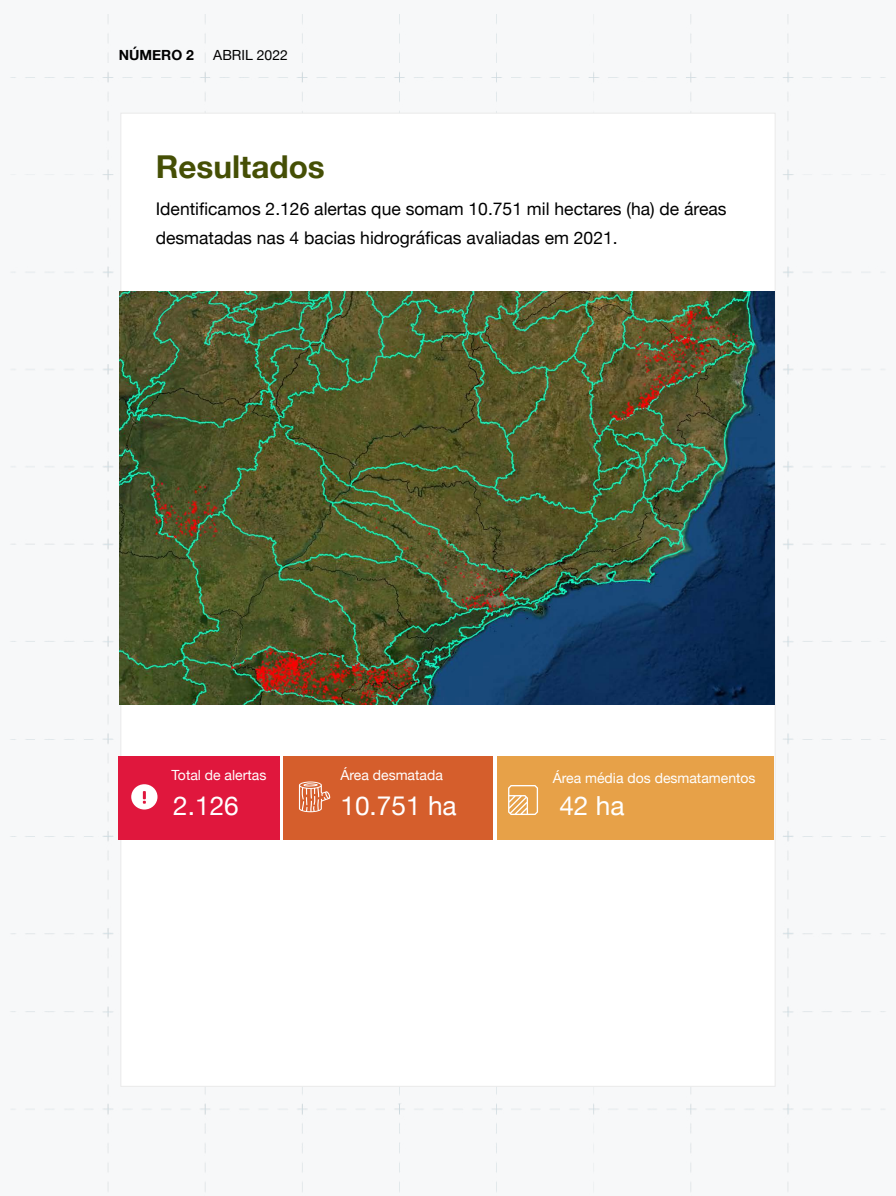
<style>
.page{position:relative;width:896px;height:1196px;background:#fff}
.page>*{position:absolute;margin:0;border:0;box-sizing:border-box;transform-origin:0 0}
.t1{font:700 31.5px "Helvetica Neue";color:#454f05}
.t2{font:26.25px "Helvetica Neue";color:#fff}
.t3{font:17.5px/29.8px "Helvetica Neue";color:#000}
.t4{font:14px "Helvetica Neue";color:#fff}
.t5{font:14px "Helvetica Neue";color:#000}
.t6{font:700 14px "Helvetica Neue";color:#000}
</style>
<div class="page">
<img style="left:10px;top:14px;width:876px;height:1179px">
<div style="left:121px;top:113px;width:654px;height:973px;background:#fff;border:1px solid #eaeaea"></div>
<div style="left:119px;top:755px;width:161px;height:84px;background:#e0173d"></div>
<div style="left:284px;top:755px;width:210px;height:84px;background:#d55e2c"></div>
<div style="left:497px;top:755px;width:277px;height:84px;background:#e7a148"></div>
<svg style="left:299px;top:781px;width:31px;height:31px"></svg>
<svg style="left:131px;top:784px;width:26px;height:25px"></svg>
<img style="left:120px;top:291px;width:654px;height:413px">
<svg style="left:508px;top:785px;width:30px;height:30px"></svg>
<p class="t6" style="left:119px;top:44px;width:77px">NÚMERO 2</p>
<p class="t5" style="left:213px;top:45px;width:76px">ABRIL 2022</p>
<h1 class="t1" style="left:156px;top:142px;width:171px">Resultados</h1>
<p class="t3" style="left:156px;top:194px;width:572px">Identificamos 2.126 alertas que somam 10.751 mil hectares (ha) de áreas desmatadas nas 4 bacias hidrográficas avaliadas em 2021.</p>
<p class="t4" style="left:172px;top:765px;width:96px">Total de alertas</p>
<p class="t4" style="left:340px;top:765px;width:104px">Área desmatada</p>
<p class="t4" style="left:553px;top:767px;width:204px">Área média dos desmatamentos</p>
<h2 class="t2" style="left:340px;top:786px;width:118px">10.751 ha</h2>
<h2 class="t2" style="left:173px;top:786px;width:67px">2.126</h2>
<h2 class="t2" style="left:559px;top:786px;width:67px">42 ha</h2>
</div>
